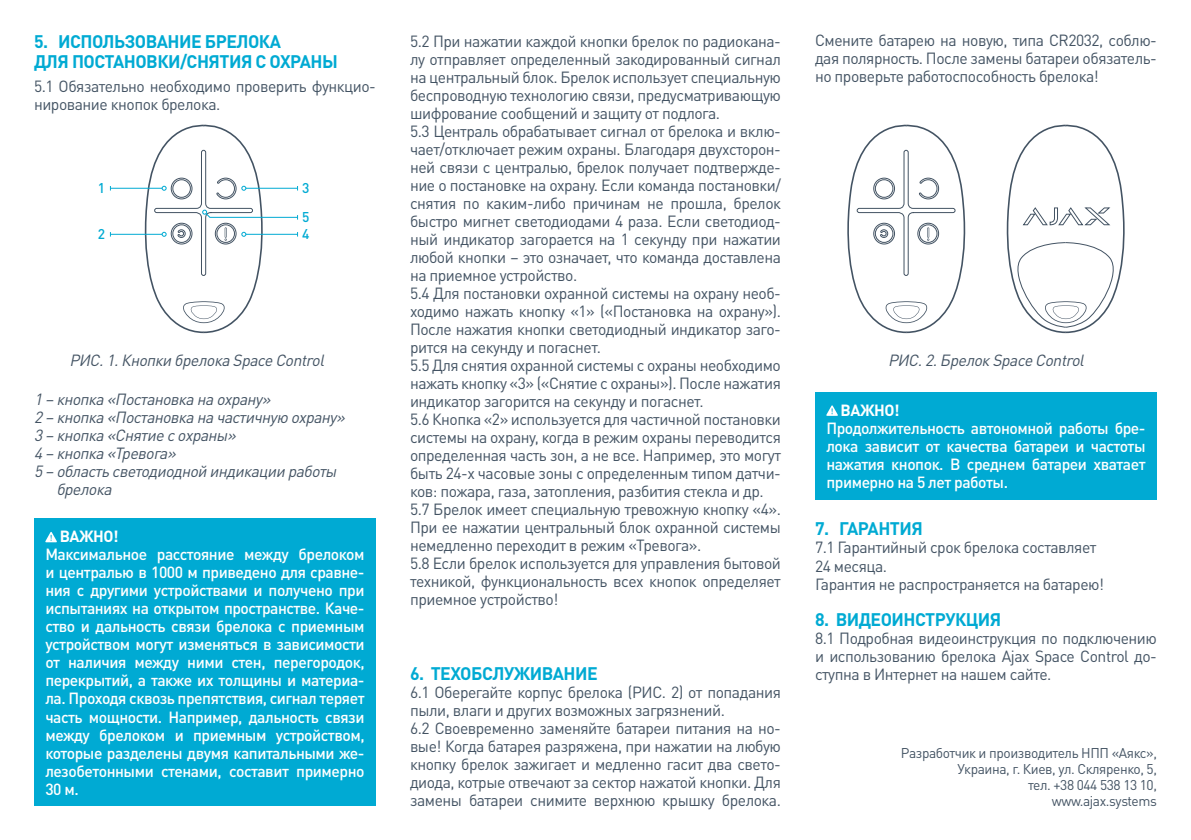
<style>
.page{position:relative;width:1191px;height:840px;background:#fff}
.page>*{position:absolute;margin:0;border:0;box-sizing:border-box;transform-origin:0 0}
.t1{font:700 18px/20px "DIN Pro";letter-spacing:-.03em;color:#00aad3}
.t2{font:16px/18px "DIN Pro";letter-spacing:-.03em;color:#435363}
.t3{font:500 16px/18px "DIN Pro";letter-spacing:-.03em;color:#fff;text-align:justify}
.t4{font:italic 16px "DIN Pro";letter-spacing:-.03em;color:#435363}
.t5{font:700 16px "DIN Pro";letter-spacing:-.03em;color:#fff}
.t6{font:14px/16px "DIN Pro";letter-spacing:-.03em;color:#435363;text-align:right}
.t7{font:500 14px/29.4px "DIN Pro";color:#00aad3}
</style>
<div class="page">
<div style="left:815px;top:392px;width:342px;height:107px;background:#00aad3"></div>
<svg style="left:826px;top:405px;width:12px;height:10px"></svg>
<div style="left:34px;top:518px;width:342px;height:287px;background:#00aad3"></div>
<svg style="left:45px;top:532px;width:12px;height:10px"></svg>
<svg style="left:847px;top:124px;width:119px;height:210px"></svg>
<svg style="left:1006px;top:124px;width:119px;height:210px"></svg>
<hr style="left:110px;top:188px;width:52px;height:1px;background:#00aad3">
<hr style="left:110px;top:234px;width:52px;height:1px;background:#00aad3">
<svg style="left:137px;top:124px;width:161px;height:210px"></svg>
<p class="t1" style="left:34px;top:31px;width:305px">5. ИСПОЛЬЗОВАНИЕ БРЕЛОКА<br>ДЛЯ ПОСТАНОВКИ/СНЯТИЯ С ОХРАНЫ</p>
<p class="t2" style="left:34px;top:76px;width:343px">5.1 Обязательно необходимо проверить функцио&shy;нирование кнопок брелока.</p>
<p class="t7" style="left:98px;top:173px;width:9px">1</p>
<p class="t7" style="left:302px;top:173px;width:9px">3<br>5</p>
<p class="t7" style="left:98px;top:218px;width:9px">2</p>
<p class="t7" style="left:302px;top:218px;width:9px">4</p>
<p class="t4" style="left:69px;top:350px;width:256px">РИС. 1. Кнопки брелока Space Control</p>
<p class="t4" style="left:34px;top:388px;width:238px">1 – кнопка «Постановка на охрану»</p>
<p class="t4" style="left:34px;top:406px;width:312px">2 – кнопка «Постановка на частичную охрану»</p>
<p class="t4" style="left:34px;top:424px;width:203px">3 – кнопка «Снятие с охраны»</p>
<p class="t4" style="left:34px;top:442px;width:143px">4 – кнопка «Тревога»</p>
<p class="t4" style="left:34px;top:460px;width:304px">5 – область светодиодной индикации работы</p>
<p class="t4" style="left:56px;top:478px;width:57px">брелока</p>
<p class="t5" style="left:60px;top:525px;width:60px">ВАЖНО!</p>
<p class="t3" style="left:45px;top:544px;width:321px">Максимальное расстояние между брелоком и централью в 1000 м приведено для сравне&shy;ния с другими устройствами и получено при испытаниях на открытом пространстве. Каче&shy;ство и дальность связи брелока с приемным устройством могут изменяться в зависимости от наличия между ними стен, перегородок, перекрытий, а также их толщины и материа&shy;ла. Проходя сквозь препятствия, сигнал теряет часть мощности. Например, дальность связи между брелоком и приемным устройством, которые разделены двумя капитальными же&shy;лезобетонными стенами, составит примерно 30 м.</p>
<p class="t2" style="left:410px;top:31px;width:372px">5.2 При нажатии каждой кнопки брелок по радиокана&shy;лу отправляет определенный закодированный сигнал на центральный блок. Брелок использует специальную беспроводную технологию связи, предусматривающую шифрование сообщений и защиту от подлога.<br>5.3 Централь обрабатывает сигнал от брелока и вклю&shy;чает/отключает режим охраны. Благодаря двухсторон&shy;ней связи с централью, брелок получает подтвержде&shy;ние о постановке на охрану. Если команда постановки/ снятия по каким-либо причинам не прошла, брелок быстро мигнет светодиодами 4 раза. Если светодиод&shy;ный индикатор загорается на 1 секунду при нажатии любой кнопки – это означает, что команда доставлена на приемное устройство.<br>5.4 Для постановки охранной системы на охрану необ&shy;ходимо нажать кнопку «1» («Постановка на охрану»).<br>После нажатия кнопки светодиодный индикатор заго&shy;рится на секунду и погаснет.<br>5.5 Для снятия охранной системы с охраны необходимо нажать кнопку «3» («Снятие с охраны»). После нажатия индикатор загорится на секунду и погаснет.<br>5.6 Кнопка «2» используется для частичной постановки системы на охрану, когда в режим охраны переводится определенная часть зон, а не все. Например, это могут быть 24‑х часовые зоны с определенным типом датчи&shy;ков: пожара, газа, затопления, разбития стекла и др.<br>5.7 Брелок имеет специальную тревожную кнопку «4».<br>При ее нажатии центральный блок охранной системы немедленно переходит в режим «Тревога».<br>5.8 Если брелок используется для управления бытовой техникой, функциональность всех кнопок определяет приемное устройство!</p>
<p class="t1" style="left:410px;top:662px;width:189px">6. ТЕХОБСЛУЖИВАНИЕ</p>
<p class="t2" style="left:410px;top:682px;width:372px">6.1 Оберегайте корпус брелока (РИС. 2) от попадания пыли, влаги и других возможных загрязнений.<br>6.2 Своевременно заменяйте батареи питания на но&shy;вые! Когда батарея разряжена, при нажатии на любую кнопку брелок зажигает и медленно гасит два свето&shy;диода, котрые отвечают за сектор нажатой кнопки. Для замены батареи снимите верхнюю крышку брелока.</p>
<p class="t2" style="left:815px;top:31px;width:343px;text-align:justify">Смените батарею на новую, типа СR2032, соблю&shy;дая полярность. После замены батареи обязатель&shy;но проверьте работоспособность брелока!</p>
<p class="t4" style="left:888px;top:350px;width:197px">РИС. 2. Брелок Space Control</p>
<p class="t5" style="left:840px;top:399px;width:60px">ВАЖНО!</p>
<p class="t3" style="left:826px;top:418px;width:321px">Продолжительность автономной работы бре&shy;лока зависит от качества батареи и частоты нажатия кнопок. В среднем батареи хватает примерно на 5 лет работы.</p>
<p class="t1" style="left:815px;top:518px;width:109px">7. ГАРАНТИЯ</p>
<p class="t2" style="left:815px;top:538px;width:290px">7.1 Гарантийный срок брелока составляет<br>24 месяца.<br>Гарантия не распространяется на батарею!</p>
<p class="t1" style="left:815px;top:608px;width:188px">8. ВИДЕОИНСТРУКЦИЯ</p>
<p class="t2" style="left:815px;top:628px;width:343px;text-align:justify">8.1 Подробная видеоинструкция по подключению и использованию брелока Ajax Space Control до&shy;ступна в Интернет на нашем сайте.</p>
<p class="t6" style="left:901px;top:744px;width:257px">Разработчик и производитель НПП «Аякс»,<br>Украина, г. Киев, ул. Скляренко, 5,<br>тел. +38 044 538 13 10,<br>www.ajax.systems</p>
</div>
